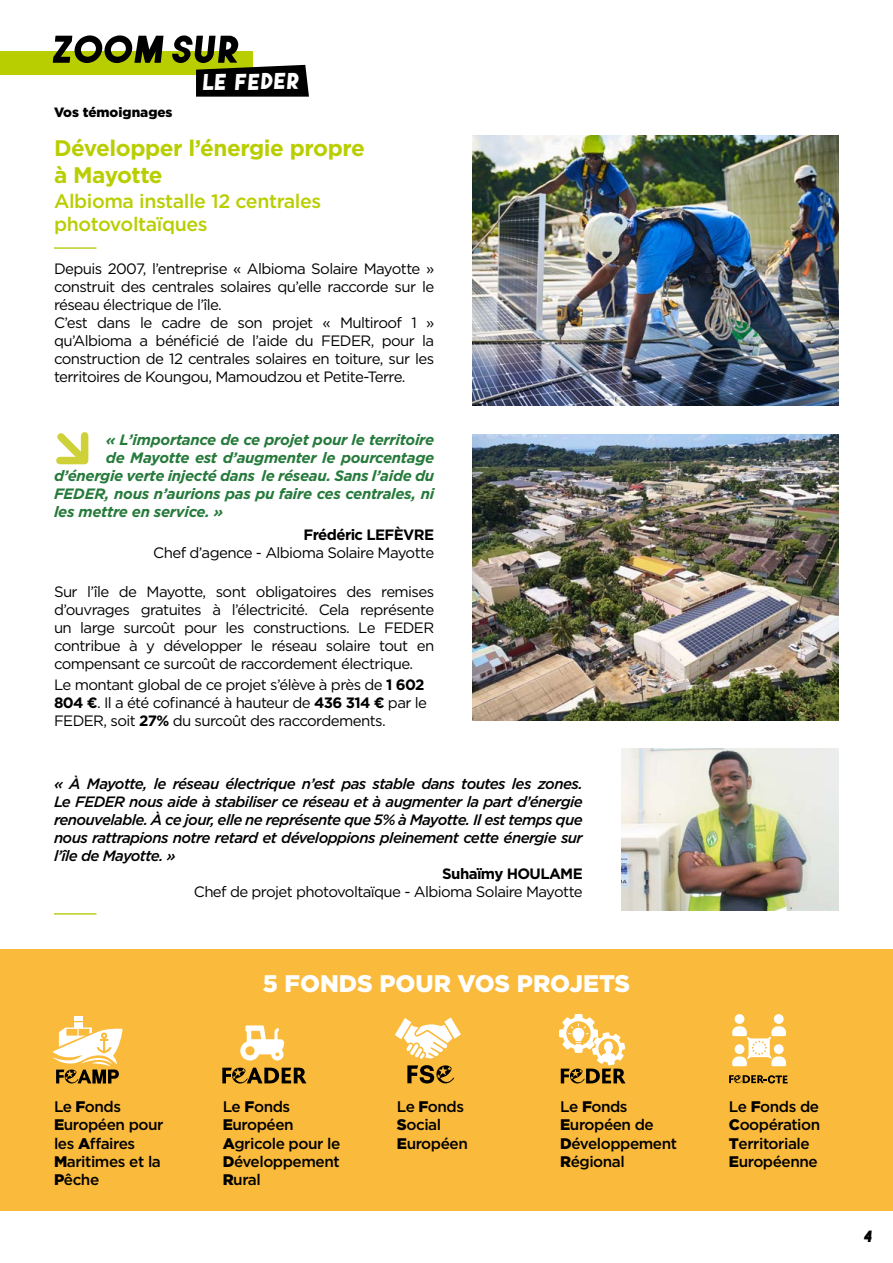
<style>
.page{position:relative;width:893px;height:1263px;background:#fff}
.page>*{position:absolute;margin:0;border:0;box-sizing:border-box;transform-origin:0 0}
.t1{font:50.4px "Genuine";color:#000}
.t2{font:29.25px "Genuine";color:#fff}
.t3{font:900 24px "Gotham";color:#fff}
.t4{font:700 22.5px/27px "Gotham";letter-spacing:-.02em;color:#b9ce00}
.t5{font:500 19.5px/22.5px "Gotham";letter-spacing:-.02em;color:#b9ce00}
.t6{font:18.75px "Genuine";color:#020203}
.t7{font:500 15.3px/18.5px "Gotham";letter-spacing:-.03em;color:#000}
.t8{font:15px/18px "Gotham";letter-spacing:-.04em;color:#000;text-align:justify}
.t9{font:italic 500 15px/18px "Gotham";letter-spacing:-.04em;color:#000;text-align:justify}
.t10{font:italic 700 15px "Gotham";letter-spacing:-.02em;color:#267a3b}
.t11{font:700 15px "Gotham";letter-spacing:-.04em;color:#000}
.t12{font:900 13.5px "Gotham";color:#000}
.s1{font-weight:700}
.s2{font-weight:900}
</style>
<div class="page">
<div style="left:0;top:51px;width:253px;height:23px;background:#b9ce00"></div>
<svg style="left:196px;top:65px;width:113px;height:32px;background:#14150a"></svg>
<hr style="left:54px;top:247px;width:42px;height:2px;background:#bccf1c">
<hr style="left:54px;top:913px;width:42px;height:2px;background:#bccf1c">
<img style="left:472px;top:135px;width:367px;height:270px">
<img style="left:472px;top:434px;width:367px;height:287px">
<img style="left:621px;top:748px;width:218px;height:162px">
<svg style="left:56px;top:432px;width:33px;height:33px"></svg>
<div style="left:0;top:949px;width:893px;height:262px;background:#faba3b"></div>
<svg style="left:240px;top:1025px;width:44px;height:36px"></svg>
<svg style="left:222px;top:1067px;width:84px;height:16px"></svg>
<svg style="left:395px;top:1017px;width:66px;height:42px"></svg>
<svg style="left:407px;top:1065px;width:47px;height:18px"></svg>
<svg style="left:559px;top:1014px;width:66px;height:69px"></svg>
<div style="left:734px;top:1014px;width:10px;height:10px;background:#fff;border-radius:50%"></div>
<div style="left:774px;top:1014px;width:10px;height:10px;background:#fff;border-radius:50%"></div>
<svg style="left:732px;top:1026px;width:54px;height:40px"></svg>
<svg style="left:729px;top:1075px;width:59px;height:8px"></svg>
<svg style="left:52px;top:1016px;width:71px;height:67px"></svg>
<p class="t1" style="left:53px;top:16px;width:189px">zoom sur</p>
<p class="t2" style="left:203px;top:63px;width:99px;rotate:-1deg">le feder</p>
<p class="t12" style="left:54px;top:103px;width:120px">Vos témoignages</p>
<p class="t4" style="left:54px;top:134px;width:312px">Développer l’énergie propre à Mayotte</p>
<p class="t5" style="left:54px;top:190px;width:269px">Albioma installe 12 centrales photovoltaïques</p>
<p class="t8" style="left:54px;top:260px;width:382px">Depuis 2007, l’entreprise « Albioma Solaire Mayotte » construit des centrales solaires qu’elle raccorde sur le réseau électrique de l’île.</p>
<p class="t8" style="left:54px;top:314px;width:382px">C’est dans le cadre de son projet « Multiroof 1 » qu’Albioma a bénéficié de l’aide du FEDER, pour la construction de 12 centrales solaires en toiture, sur les territoires de Koungou, Mamoudzou et Petite-Terre.</p>
<p class="t10" style="left:106px;top:430px;width:330px">« L’importance de ce projet pour le territoire</p>
<p class="t10" style="left:106px;top:448px;width:330px">de Mayotte est d’augmenter le pourcentage</p>
<p class="t10" style="left:54px;top:466px;width:382px">d’énergie verte injecté dans le réseau. Sans l’aide du</p>
<p class="t10" style="left:54px;top:484px;width:382px">FEDER, nous n’aurions pas pu faire ces centrales, ni</p>
<p class="t10" style="left:54px;top:502px;width:171px">les mettre en service. »</p>
<p class="t11" style="left:304px;top:524px;width:132px">Frédéric LEFÈVRE</p>
<p class="t8" style="left:153px;top:543px;width:282px">Chef d’agence - Albioma Solaire Mayotte</p>
<p class="t8" style="left:54px;top:582px;width:382px">Sur l’île de Mayotte, sont obligatoires des remises d’ouvrages gratuites à l’électricité. Cela représente un large surcoût pour les constructions. Le FEDER contribue à y développer le réseau solaire tout en compensant ce surcoût de raccordement électrique.</p>
<p class="t8" style="left:54px;top:675px;width:374px;text-align:left">Le montant global de ce projet s’élève à près de <span class="s1">1 602<br>804 €</span>. Il a été cofinancé à hauteur de <span class="s1">436 314 €</span> par le<br>FEDER, soit <span class="s1">27%</span> du surcoût des raccordements.</p>
<p class="t9" style="left:54px;top:774px;width:530px">« À Mayotte, le réseau électrique n’est pas stable dans toutes les zones.<br>Le FEDER nous aide à stabiliser ce réseau et à augmenter la part d’énergie renouvelable. À ce jour, elle ne représente que 5% à Mayotte. Il est temps que nous rattrapions notre retard et développions pleinement cette énergie sur l’île de Mayotte. »</p>
<p class="t11" style="left:442px;top:863px;width:142px">Suhaïmy HOULAME</p>
<p class="t8" style="left:194px;top:882px;width:390px">Chef de projet photovoltaïque - Albioma Solaire Mayotte</p>
<p class="t3" style="left:263px;top:967px;width:369px">5 FONDS POUR VOS PROJETS</p>
<p class="t7" style="left:54px;top:1097px;width:111px">Le <span class="s2">F</span>onds<br><span class="s2">E</span>uropéen pour les <span class="s2">A</span>ffaires<br><span class="s2">M</span>aritimes et la<br><span class="s2">P</span>êche</p>
<p class="t7" style="left:223px;top:1097px;width:119px">Le <span class="s2">F</span>onds<br><span class="s2">E</span>uropéen<br><span class="s2">A</span>gricole pour le<br><span class="s2">D</span>éveloppement<br><span class="s2">R</span>ural</p>
<p class="t7" style="left:397px;top:1097px;width:72px">Le <span class="s2">F</span>onds<br><span class="s2">S</span>ocial<br><span class="s2">E</span>uropéen</p>
<p class="t7" style="left:560px;top:1097px;width:118px">Le <span class="s2">F</span>onds<br><span class="s2">E</span>uropéen de<br><span class="s2">D</span>éveloppement<br><span class="s2">R</span>égional</p>
<p class="t7" style="left:729px;top:1097px;width:93px">Le <span class="s2">F</span>onds de<br><span class="s2">C</span>oopération<br><span class="s2">T</span>erritoriale<br><span class="s2">E</span>uropéenne</p>
<p class="t6" style="left:864px;top:1224px;width:10px">4</p>
</div>
